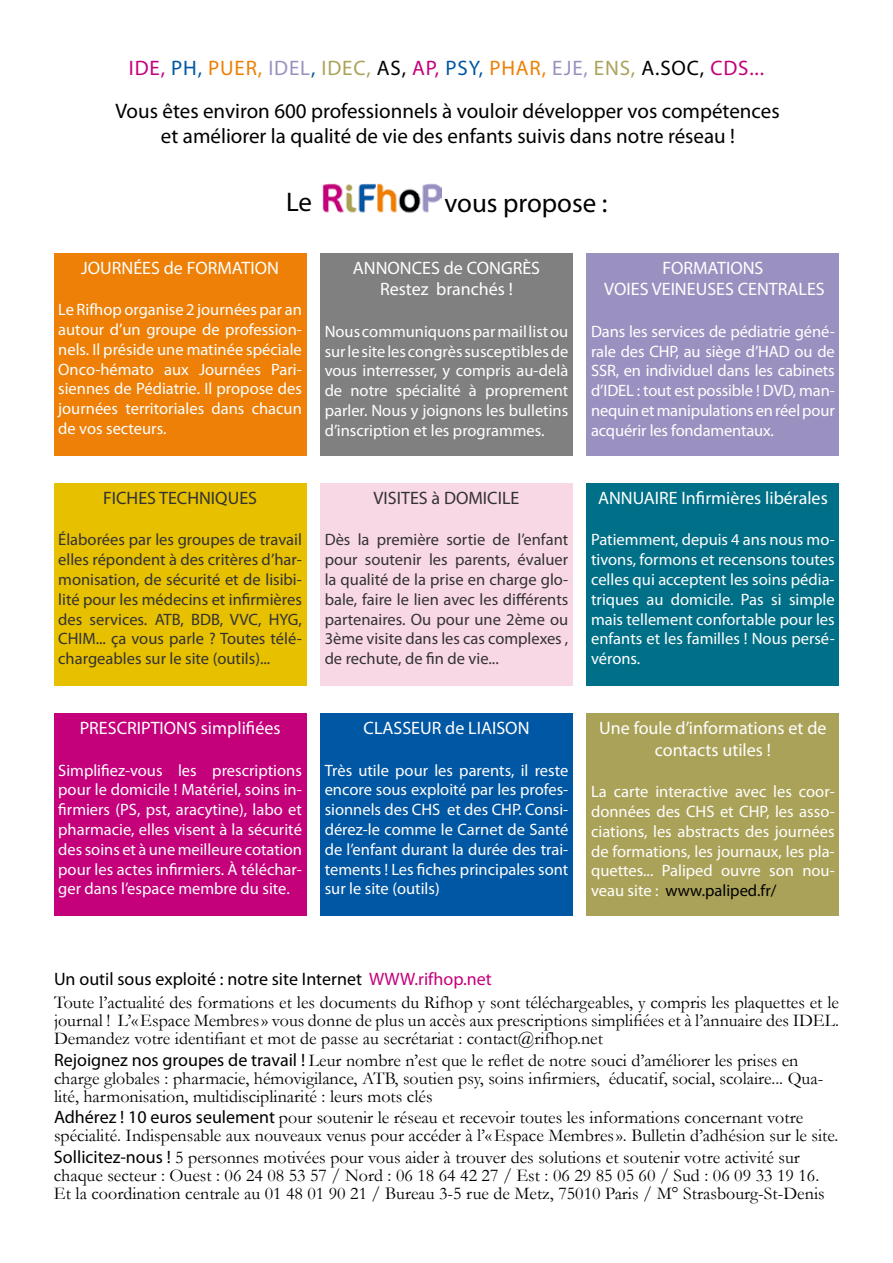
<style>
.page{position:relative;width:893px;height:1263px;background:#fff}
.page>*{position:absolute;margin:0;border:0;box-sizing:border-box;transform-origin:0 0}
.t1{font:27px "Myriad Pro";color:#000}
.t2{font:21px/25.2px "Myriad Pro";color:#000;text-align:center}
.t3{font:21px "Myriad Pro";letter-spacing:.04em;color:#c4007b}
.t4{font:18px/18px "Garamond";color:#000}
.t5{font:18px/21.6px "Myriad Pro";color:#fff;text-align:center}
.t6{font:18px "Myriad Pro";color:#000}
.t7{font:18px "Myriad Pro";color:#333}
.t8{font:16.5px/19.8px "Myriad Pro";color:#fff;text-align:justify}
.t9{font:16.5px/19.8px "Myriad Pro";color:#333;text-align:justify}
.s1{color:#0057a3}
.s2{color:#ee8007}
.s3{color:#9b91c1}
.s4{color:#aba259}
.s5{color:#000}
.s6{color:#c4007b}
.s7{font-family:"Myriad Pro"}
</style>
<div class="page">
<img style="left:322px;top:183px;width:120px;height:30px">
<div style="left:587px;top:253px;width:252px;height:202px;background:#9b91c1"></div>
<div style="left:320px;top:483px;width:253px;height:203px;background:#f9d8e6"></div>
<div style="left:54px;top:483px;width:252px;height:203px;background:#e7c000"></div>
<div style="left:320px;top:253px;width:253px;height:202px;background:#808080"></div>
<div style="left:54px;top:253px;width:252px;height:202px;background:#ee8007"></div>
<div style="left:587px;top:483px;width:252px;height:203px;background:#007088"></div>
<div style="left:54px;top:713px;width:252px;height:203px;background:#c4007b"></div>
<div style="left:320px;top:713px;width:253px;height:203px;background:#0057a3"></div>
<div style="left:587px;top:713px;width:252px;height:203px;background:#aba259"></div>
<p class="t3" style="left:129px;top:55px;width:637px">IDE, <span class="s1">PH,</span> <span class="s2">PUER,</span> <span class="s3">IDEL</span><span class="s1">,</span> <span class="s4">IDEC,</span> <span class="s5">AS,</span> AP, <span class="s1">PSY,</span> <span class="s2">PHAR,</span> <span class="s3">EJE,</span> <span class="s4">ENS,</span> <span class="s5">A.SOC,</span> CDS...</p>
<p class="t2" style="left:116px;top:98px;width:666px">Vous êtes environ 600 professionnels à vouloir développer vos compétences et améliorer la qualité de vie des enfants suivis dans notre réseau !</p>
<h1 class="t1" style="left:286px;top:186px;width:27px">Le</h1>
<h1 class="t1" style="left:445px;top:186px;width:164px">vous propose :</h1>
<p class="t5" style="left:81px;top:257px;width:199px">JOURNÉES de FORMATION</p>
<p class="t8" style="left:58px;top:300px;width:245px">Le Rifhop organise 2 journées par an autour d’un groupe de profession&shy;nels. Il préside une matinée spéciale Onco-hémato aux Journées Pari&shy;siennes de Pédiatrie. Il propose des journées territoriales dans chacun de vos secteurs.</p>
<p class="t7" style="left:103px;top:487px;width:155px">FICHES TECHNIQUES</p>
<p class="t9" style="left:58px;top:530px;width:245px">Élaborées par les groupes de travail elles répondent à des critères d’har&shy;monisation, de sécurité et de lisibi&shy;lité pour les médecins et infirmières des services. ATB, BDB, VVC, HYG, CHIM... ça vous parle ? Toutes télé&shy;chargeables sur le site (outils)...</p>
<p class="t5" style="left:80px;top:717px;width:202px">PRESCRIPTIONS simplifiées</p>
<p class="t8" style="left:58px;top:760px;width:245px">Simplifiez-vous les prescriptions pour le domicile ! Matériel, soins in&shy;firmiers (PS, pst, aracytine), labo et pharmacie, elles visent à la sécurité des soins et à une meilleure cotation pour les actes infirmiers. À téléchar&shy;ger dans l’espace membre du site.</p>
<p class="t5" style="left:353px;top:257px;width:189px">ANNONCES de CONGRÈS<br>Restez branchés !</p>
<p class="t8" style="left:325px;top:321px;width:245px">Nous communiquons par mail list ou sur le site les congrès susceptibles de vous interresser, y compris au-delà de notre spécialité à proprement parler. Nous y joignons les bulletins d’inscription et les programmes.</p>
<p class="t7" style="left:374px;top:487px;width:147px">VISITES à DOMICILE</p>
<p class="t9" style="left:325px;top:530px;width:245px">Dès la première sortie de l’enfant pour soutenir les parents, évaluer la qualité de la prise en charge glo&shy;bale, faire le lien avec les différents partenaires. Ou pour une 2ème ou 3ème visite dans les cas complexes , de rechute, de fin de vie...</p>
<p class="t5" style="left:364px;top:717px;width:167px">CLASSEUR de LIAISON</p>
<p class="t8" style="left:325px;top:760px;width:245px">Très utile pour les parents, il reste encore sous exploité par les profes&shy;sionnels des CHS et des CHP. Consi&shy;dérez-le comme le Carnet de Santé de l’enfant durant la durée des trai&shy;tements ! Les fiches principales sont sur le site (outils)</p>
<p class="t5" style="left:604px;top:257px;width:222px">FORMATIONS<br>VOIES VEINEUSES CENTRALES</p>
<p class="t8" style="left:591px;top:321px;width:245px">Dans les services de pédiatrie géné&shy;rale des CHP, au siège d’HAD ou de SSR, en individuel dans les cabinets d’IDEL : tout est possible ! DVD, man&shy;nequin et manipulations en réel pour acquérir les fondamentaux.</p>
<p class="t5" style="left:598px;top:487px;width:231px">ANNUAIRE Infirmières libérales</p>
<p class="t8" style="left:591px;top:530px;width:245px">Patiemment, depuis 4 ans nous mo&shy;tivons, formons et recensons toutes celles qui acceptent les soins pédia&shy;triques au domicile. Pas si simple mais tellement confortable pour les enfants et les familles ! Nous persé&shy;vérons.</p>
<p class="t5" style="left:599px;top:717px;width:229px">Une foule d’informations et de contacts utiles !</p>
<p class="t8" style="left:591px;top:781px;width:245px">La carte interactive avec les coor&shy;données des CHS et CHP, les asso&shy;ciations, les abstracts des journées de formations, les journaux, les pla&shy;quettes... Paliped ouvre son nou&shy;veau site : <span class="s5">www.paliped.fr/</span></p>
<p class="t6" style="left:54px;top:968px;width:439px">Un outil sous exploité : notre site Internet <span class="s6">WWW.rifhop.net</span></p>
<p class="t4" style="left:54px;top:993px;width:786px;text-align:justify">Toute l’actualité des formations et les documents du Rifhop y sont téléchargeables, y compris les plaquettes et le journal ! L’«Espace Membres» vous donne de plus un accès aux prescriptions simplifiées et à l’annuaire des IDEL.<br>Demandez votre identifiant et mot de passe au secrétariat : contact@rifhop.net</p>
<p class="t4" style="left:54px;top:1050px;width:771px"><span class="s7">Rejoignez nos groupes de travail !</span> Leur nombre n’est que le reflet de notre souci d’améliorer les prises en charge globales : pharmacie, hémovigilance, ATB, soutien psy, soins infirmiers, éducatif, social, scolaire... Qua&shy;lité, harmonisation, multidisciplinarité : leurs mots clés</p>
<p class="t4" style="left:54px;top:1108px;width:786px"><span class="s7">Adhérez ! 10 euros seulement</span> pour soutenir le réseau et recevoir toutes les informations concernant votre spécialité. Indispensable aux nouveaux venus pour accéder à l’«Espace Membres». Bulletin d’adhésion sur le site.</p>
<p class="t4" style="left:54px;top:1148px;width:772px"><span class="s7">Sollicitez-nous !</span> 5 personnes motivées pour vous aider à trouver des solutions et soutenir votre activité sur chaque secteur : Ouest : 06 24 08 53 57 / Nord : 06 18 64 42 27 / Est : 06 29 85 05 60 / Sud : 06 09 33 19 16.<br>Et la coordination centrale au 01 48 01 90 21 / Bureau 3-5 rue de Metz, 75010 Paris / M° Strasbourg-St-Denis</p>
</div>
